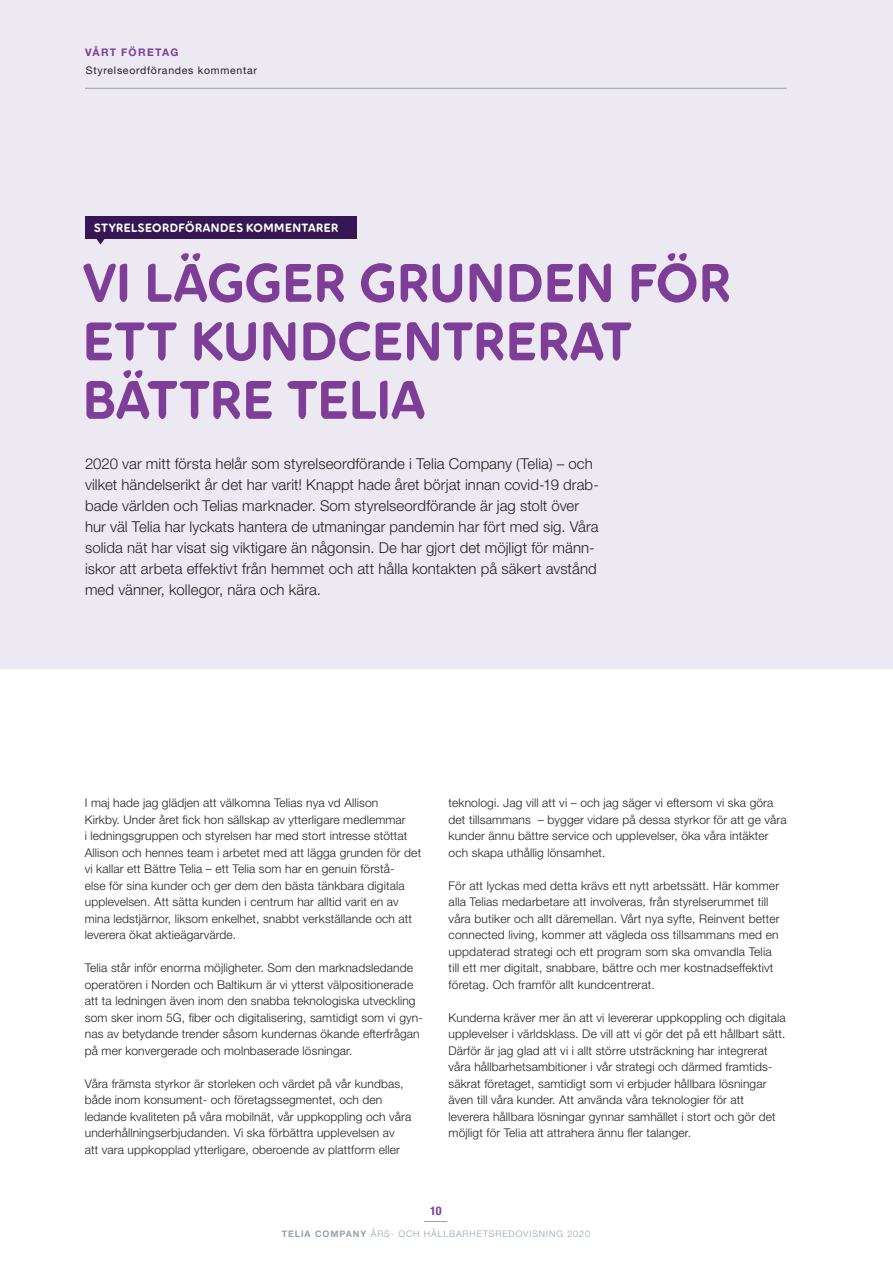
<style>
.page{position:relative;width:893px;height:1263px;background:#fff}
.page>*{position:absolute;margin:0;border:0;box-sizing:border-box;transform-origin:0 0}
.Heading{font:54px/58.5px "Pebble CAPS";letter-spacing:.01em;color:#7e3e98}
.Preamble{font:300 15px/21px "Helvetica Neue LT Std";letter-spacing:.005em;color:#231f20}
.Bodytext{font:300 12px/16.5px "Helvetica Neue LT Std";letter-spacing:.01em;color:#231f20}
.Heading-2{font:12px "Pebble CAPS";letter-spacing:.04em;color:#fff}
.t1{font:700 condensed 12px "Helvetica Neue";color:#7e3e98}
.t2{font:10.5px "Helvetica Neue LT Std";letter-spacing:.07em;color:#231f20}
.t3{font:700 10.5px "Helvetica Neue LT Std";letter-spacing:.12em;color:#7e3e98}
.t4{font:300 9px "Helvetica Neue LT Std";letter-spacing:.1em;color:#94a2aa}
.s1{font-weight:700}
</style>
<div class="page">
<div style="left:0;top:0;width:893px;height:669px;background:#ede9f2"></div>
<div style="left:85px;top:217px;width:272px;height:22px;background:#371753"></div>
<svg style="left:96px;top:239px;width:9px;height:6px"></svg>
<svg style="left:424px;top:1221px;width:23px;height:1px"></svg>
<hr style="left:85px;top:88px;width:702px;height:1px;background:#94a2aa">
<p class="t3" style="left:85px;top:45px;width:95px">VÅRT FÖRETAG</p>
<p class="t2" style="left:86px;top:64px;width:173px">Styrelseordförandes kommentar</p>
<p class="Heading-2" style="left:94px;top:220px;width:246px">STYRELSEORDFÖRANDES KOMMENTARER</p>
<p class="Heading" style="left:83px;top:254px;width:649px">VI LÄGGER GRUNDEN FÖR<br>ETT KUNDCENTRERAT<br>BÄTTRE TELIA</p>
<p class="Preamble" style="left:85px;top:453px;width:515px">2020 var mitt första helår som styrelseordförande i Telia Company (Telia) – och vilket händelserikt år det har varit! Knappt hade året börjat innan covid-19 drab&shy;bade världen och Telias marknader. Som styrelseordförande är jag stolt över hur väl Telia har lyckats hantera de utmaningar pandemin har fört med sig. Våra solida nät har visat sig viktigare än någonsin. De har gjort det möjligt för männ&shy;iskor att arbeta effektivt från hemmet och att hålla kontakten på säkert avstånd med vänner, kollegor, nära och kära.</p>
<p class="Bodytext" style="left:85px;top:794px;width:338px">I maj hade jag glädjen att välkomna Telias nya vd Allison<br>Kirkby. Under året fick hon sällskap av ytterligare medlemmar<br>i ledningsgruppen och styrelsen har med stort intresse stöttat Allison och hennes team i arbetet med att lägga grunden för det vi kallar ett Bättre Telia – ett Telia som har en genuin förstå-<br>else för sina kunder och ger dem den bästa tänkbara digitala upplevelsen. Att sätta kunden i centrum har alltid varit en av mina ledstjärnor, liksom enkelhet, snabbt verkställande och att leverera ökat aktieägarvärde.</p>
<p class="Bodytext" style="left:85px;top:959px;width:340px">Telia står inför enorma möjligheter. Som den marknadsledande operatören i Norden och Baltikum är vi ytterst välpositionerade att ta ledningen även inom den snabba teknologiska utveckling som sker inom 5G, fiber och digitalisering, samtidigt som vi gyn&shy;nas av betydande trender såsom kundernas ökande efterfrågan på mer konvergerade och molnbaserade lösningar.</p>
<p class="Bodytext" style="left:85px;top:1075px;width:328px">Våra främsta styrkor är storleken och värdet på vår kundbas, både inom konsument- och företagssegmentet, och den ledande kvaliteten på våra mobilnät, vår uppkoppling och våra underhållningserbjudanden. Vi ska förbättra upplevelsen av att vara uppkopplad ytterligare, oberoende av plattform eller</p>
<p class="Bodytext" style="left:449px;top:794px;width:340px">teknologi. Jag vill att vi – och jag säger vi eftersom vi ska göra det tillsammans – bygger vidare på dessa styrkor för att ge våra kunder ännu bättre service och upplevelser, öka våra intäkter och skapa uthållig lönsamhet.</p>
<p class="Bodytext" style="left:449px;top:877px;width:333px">För att lyckas med detta krävs ett nytt arbetssätt. Här kommer alla Telias medarbetare att involveras, från styrelserummet till våra butiker och allt däremellan. Vårt nya syfte, Reinvent better connected living, kommer att vägleda oss tillsammans med en uppdaterad strategi och ett program som ska omvandla Telia till ett mer digitalt, snabbare, bättre och mer kostnadseffektivt företag. Och framför allt kundcentrerat.</p>
<p class="Bodytext" style="left:449px;top:1009px;width:338px">Kunderna kräver mer än att vi levererar uppkoppling och digitala upplevelser i världsklass. De vill att vi gör det på ett hållbart sätt.<br>Därför är jag glad att vi i allt större utsträckning har integrerat våra hållbarhetsambitioner i vår strategi och därmed framtids&shy;säkrat företaget, samtidigt som vi erbjuder hållbara lösningar även till våra kunder. Att använda våra teknologier för att leverera hållbara lösningar gynnar samhället i stort och gör det möjligt för Telia att attrahera ännu fler talanger.</p>
<p class="t1" style="left:430px;top:1201px;width:13px">10</p>
<p class="t4" style="left:282px;top:1229px;width:310px"><span class="s1">TELIA COMPANY</span> ÅRS- OCH HÅLLBARHETSREDOVISNING 2020</p>
</div>
